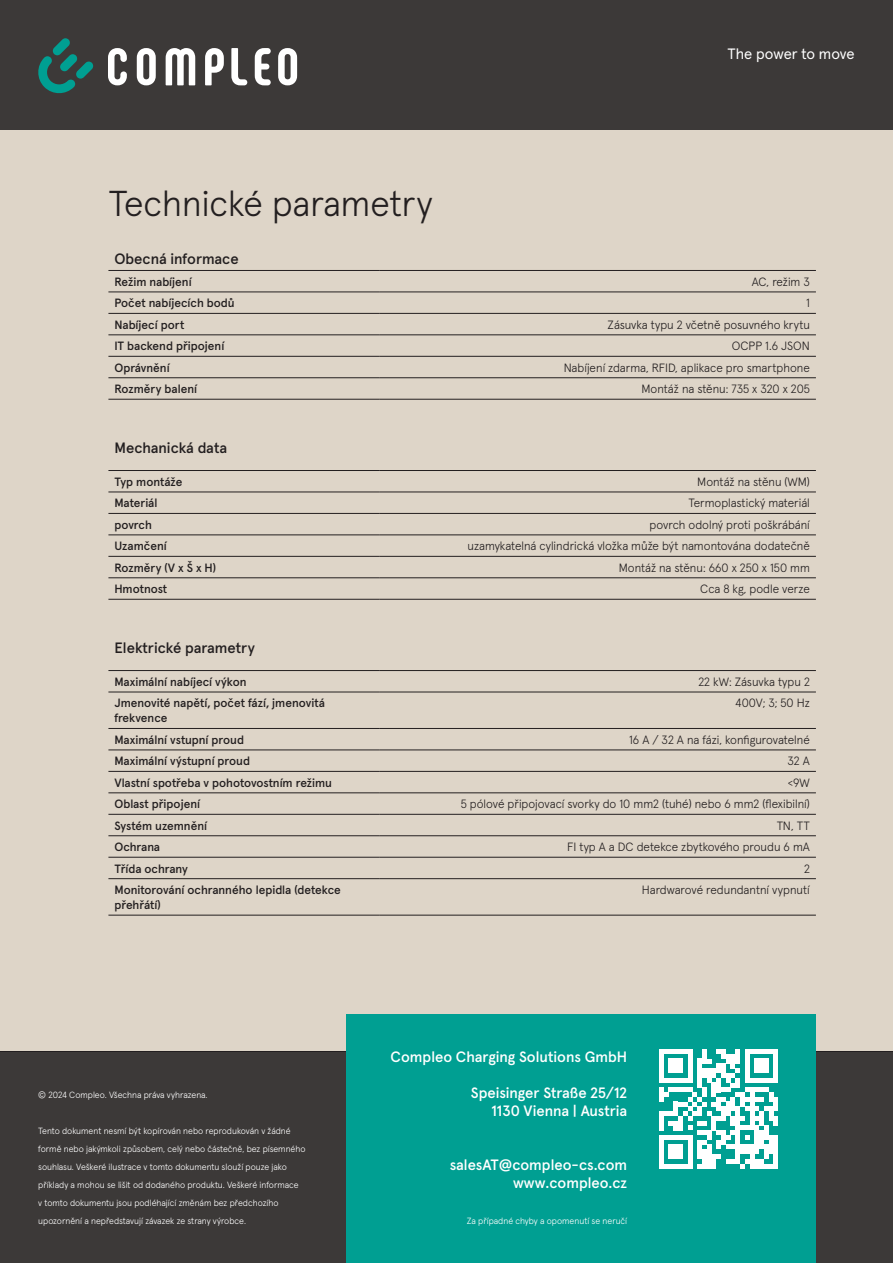
<style>
.page{position:relative;width:893px;height:1263px;background:#fff}
.page>*{position:absolute;margin:0;border:0;box-sizing:border-box;transform-origin:0 0}
.t1{font:300 36px "Apercu Pro";color:#231f20}
.t2{font:500 15px/18px "Apercu Pro";color:#fff;text-align:right}
.t3{font:500 15px "Apercu Pro";letter-spacing:-.005em;color:#231f20}
.t4{font:15px "Apercu Pro";letter-spacing:-.005em;color:#fff}
.t5{font:300 12px "Apercu Pro";color:#231f20}
.t6{font:500 12px/15px "Apercu Pro";color:#231f20}
.t7{font:300 9px/18px "Apercu Pro";color:#fff}
</style>
<div class="page">
<div style="left:0;top:130px;width:893px;height:922px;background:#ded5c8"></div>
<div style="left:0;top:0;width:893px;height:130px;background:#3c3938"></div>
<div style="left:0;top:1052px;width:893px;height:211px;background:#3c3938"></div>
<div style="left:347px;top:1014px;width:469px;height:249px;background:#009f92"></div>
<svg style="left:38px;top:38px;width:56px;height:55px"></svg>
<svg style="left:137px;top:48px;width:19px;height:37px"></svg>
<svg style="left:278px;top:48px;width:19px;height:37px"></svg>
<svg style="left:255px;top:48px;width:16px;height:37px"></svg>
<svg style="left:166px;top:48px;width:29px;height:37px"></svg>
<svg style="left:205px;top:48px;width:19px;height:37px"></svg>
<svg style="left:108px;top:48px;width:19px;height:37px"></svg>
<svg style="left:231px;top:48px;width:16px;height:37px"></svg>
<svg style="left:659px;top:1049px;width:119px;height:119px"></svg>
<div style="left:773px;top:1102px;width:5px;height:9px;background:#fff"></div>
<div style="left:773px;top:1116px;width:5px;height:9px;background:#fff"></div>
<div style="left:773px;top:1135px;width:5px;height:9px;background:#fff"></div>
<div style="left:773px;top:1144px;width:5px;height:15px;background:#fff"></div>
<div style="left:773px;top:1159px;width:5px;height:9px;background:#fff"></div>
<hr style="left:108px;top:270px;width:271px;height:1px;background:#231f20">
<hr style="left:379px;top:270px;width:437px;height:1px;background:#231f20">
<hr style="left:108px;top:292px;width:271px;height:1px;background:#231f20">
<hr style="left:379px;top:292px;width:437px;height:1px;background:#231f20">
<hr style="left:108px;top:313px;width:271px;height:1px;background:#231f20">
<hr style="left:379px;top:313px;width:437px;height:1px;background:#231f20">
<hr style="left:108px;top:335px;width:271px;height:1px;background:#231f20">
<hr style="left:379px;top:335px;width:437px;height:1px;background:#231f20">
<hr style="left:108px;top:356px;width:271px;height:1px;background:#231f20">
<hr style="left:379px;top:356px;width:437px;height:1px;background:#231f20">
<hr style="left:108px;top:377px;width:271px;height:1px;background:#231f20">
<hr style="left:379px;top:377px;width:437px;height:1px;background:#231f20">
<hr style="left:108px;top:399px;width:271px;height:1px;background:#231f20">
<hr style="left:379px;top:399px;width:437px;height:1px;background:#231f20">
<hr style="left:108px;top:470px;width:271px;height:1px;background:#231f20">
<hr style="left:379px;top:470px;width:437px;height:1px;background:#231f20">
<hr style="left:108px;top:492px;width:271px;height:1px;background:#231f20">
<hr style="left:379px;top:492px;width:437px;height:1px;background:#231f20">
<hr style="left:108px;top:513px;width:271px;height:1px;background:#231f20">
<hr style="left:379px;top:513px;width:437px;height:1px;background:#231f20">
<hr style="left:108px;top:535px;width:271px;height:1px;background:#231f20">
<hr style="left:379px;top:535px;width:437px;height:1px;background:#231f20">
<hr style="left:108px;top:556px;width:271px;height:1px;background:#231f20">
<hr style="left:379px;top:556px;width:437px;height:1px;background:#231f20">
<hr style="left:108px;top:577px;width:271px;height:1px;background:#231f20">
<hr style="left:379px;top:577px;width:437px;height:1px;background:#231f20">
<hr style="left:108px;top:599px;width:271px;height:1px;background:#231f20">
<hr style="left:379px;top:599px;width:437px;height:1px;background:#231f20">
<hr style="left:108px;top:670px;width:271px;height:1px;background:#231f20">
<hr style="left:379px;top:670px;width:437px;height:1px;background:#231f20">
<hr style="left:108px;top:692px;width:271px;height:1px;background:#231f20">
<hr style="left:379px;top:692px;width:437px;height:1px;background:#231f20">
<hr style="left:108px;top:728px;width:271px;height:1px;background:#231f20">
<hr style="left:379px;top:728px;width:437px;height:1px;background:#231f20">
<hr style="left:108px;top:750px;width:271px;height:1px;background:#231f20">
<hr style="left:379px;top:750px;width:437px;height:1px;background:#231f20">
<hr style="left:108px;top:771px;width:271px;height:1px;background:#231f20">
<hr style="left:379px;top:771px;width:437px;height:1px;background:#231f20">
<hr style="left:108px;top:792px;width:271px;height:1px;background:#231f20">
<hr style="left:379px;top:792px;width:437px;height:1px;background:#231f20">
<hr style="left:108px;top:814px;width:271px;height:1px;background:#231f20">
<hr style="left:379px;top:814px;width:437px;height:1px;background:#231f20">
<hr style="left:108px;top:835px;width:271px;height:1px;background:#231f20">
<hr style="left:379px;top:835px;width:437px;height:1px;background:#231f20">
<hr style="left:108px;top:857px;width:271px;height:1px;background:#231f20">
<hr style="left:379px;top:857px;width:437px;height:1px;background:#231f20">
<hr style="left:108px;top:878px;width:271px;height:1px;background:#231f20">
<hr style="left:379px;top:878px;width:437px;height:1px;background:#231f20">
<hr style="left:108px;top:915px;width:271px;height:1px;background:#231f20">
<hr style="left:379px;top:915px;width:437px;height:1px;background:#231f20">
<p class="t4" style="left:727px;top:42px;width:129px">The power to move</p>
<h1 class="t1" style="left:108px;top:176px;width:326px">Technické parametry</h1>
<p class="t3" style="left:114px;top:248px;width:126px">Obecná informace</p>
<p class="t6" style="left:114px;top:273px;width:79px">Režim nabíjení</p>
<p class="t5" style="left:752px;top:273px;width:60px">AC, režim 3</p>
<p class="t6" style="left:114px;top:295px;width:122px">Počet nabíjecích bodů</p>
<p class="t5" style="left:806px;top:294px;width:5px">1</p>
<p class="t6" style="left:114px;top:316px;width:71px">Nabíjecí port</p>
<p class="t5" style="left:608px;top:315px;width:204px">Zásuvka typu 2 včetně posuvného krytu</p>
<p class="t6" style="left:114px;top:338px;width:111px">IT backend připojení</p>
<p class="t5" style="left:732px;top:337px;width:80px">OCPP 1.6 JSON</p>
<p class="t6" style="left:114px;top:359px;width:57px">Oprávnění</p>
<p class="t5" style="left:564px;top:358px;width:248px">Nabíjení zdarma, RFID, aplikace pro smartphone</p>
<p class="t6" style="left:114px;top:381px;width:84px">Rozměry balení</p>
<p class="t5" style="left:641px;top:380px;width:170px">Montáž na stěnu: 735 x 320 x 205</p>
<p class="t3" style="left:114px;top:436px;width:114px">Mechanická data</p>
<p class="t6" style="left:114px;top:473px;width:69px">Typ montáže</p>
<p class="t5" style="left:697px;top:473px;width:114px">Montáž na stěnu (WM)</p>
<p class="t6" style="left:114px;top:495px;width:45px">Materiál</p>
<p class="t5" style="left:688px;top:494px;width:123px">Termoplastický materiál</p>
<p class="t6" style="left:114px;top:516px;width:39px">povrch</p>
<p class="t5" style="left:650px;top:515px;width:162px">povrch odolný proti poškrábání</p>
<p class="t6" style="left:114px;top:538px;width:54px">Uzamčení</p>
<p class="t5" style="left:468px;top:537px;width:344px">uzamykatelná cylindrická vložka může být namontována dodatečně</p>
<p class="t6" style="left:114px;top:559px;width:103px">Rozměry (V x Š x H)</p>
<p class="t5" style="left:619px;top:558px;width:193px">Montáž na stěnu: 660 x 250 x 150 mm</p>
<p class="t6" style="left:114px;top:581px;width:54px">Hmotnost</p>
<p class="t5" style="left:700px;top:580px;width:111px">Cca 8 kg, podle verze</p>
<p class="t3" style="left:114px;top:636px;width:142px">Elektrické parametry</p>
<p class="t6" style="left:114px;top:673px;width:134px">Maximální nabíjecí výkon</p>
<p class="t5" style="left:698px;top:673px;width:113px">22 kW: Zásuvka typu 2</p>
<p class="t6" style="left:114px;top:695px;width:212px">Jmenovité napětí, počet fází, jmenovitá frekvence</p>
<p class="t5" style="left:735px;top:694px;width:76px">400V; 3; 50 Hz</p>
<p class="t6" style="left:114px;top:731px;width:131px">Maximální vstupní proud</p>
<p class="t5" style="left:629px;top:730px;width:182px">16 A / 32 A na fázi, konfigurovatelné</p>
<p class="t6" style="left:114px;top:753px;width:137px">Maximální výstupní proud</p>
<p class="t5" style="left:787px;top:752px;width:24px">32 A</p>
<p class="t6" style="left:114px;top:774px;width:219px">Vlastní spotřeba v pohotovostním režimu</p>
<p class="t5" style="left:788px;top:773px;width:24px">&lt;9W</p>
<p class="t6" style="left:114px;top:796px;width:87px">Oblast připojení</p>
<p class="t5" style="left:461px;top:795px;width:351px">5 pólové připojovací svorky do 10 mm2 (tuhé) nebo 6 mm2 (flexibilní)</p>
<p class="t6" style="left:114px;top:817px;width:94px">Systém uzemnění</p>
<p class="t5" style="left:777px;top:816px;width:35px">TN, TT</p>
<p class="t6" style="left:114px;top:839px;width:47px">Ochrana</p>
<p class="t5" style="left:567px;top:838px;width:244px">FI typ A a DC detekce zbytkového proudu 6 mA</p>
<p class="t6" style="left:114px;top:860px;width:75px">Třída ochrany</p>
<p class="t5" style="left:804px;top:859px;width:7px">2</p>
<p class="t6" style="left:114px;top:881px;width:228px">Monitorování ochranného lepidla (detekce přehřátí)</p>
<p class="t5" style="left:642px;top:881px;width:169px">Hardwarové redundantní vypnutí</p>
<p class="t7" style="left:38px;top:1085px;width:171px">© 2024 Compleo. Všechna práva vyhrazena.</p>
<p class="t7" style="left:38px;top:1121px;width:269px">Tento dokument nesmí být kopírován nebo reprodukován v žádné formě nebo jakýmkoli způsobem, celý nebo částečně, bez písemného souhlasu. Veškeré ilustrace v tomto dokumentu slouží pouze jako příklady a mohou se lišit od dodaného produktu. Veškeré informace<br>v tomto dokumentu jsou podléhající změnám bez předchozího upozornění a nepředstavují závazek ze strany výrobce.</p>
<p class="t2" style="left:391px;top:1047px;width:238px">Compleo Charging Solutions GmbH</p>
<p class="t2" style="left:471px;top:1083px;width:158px">Speisinger Straße 25/12<br>1130 Vienna | Austria</p>
<p class="t2" style="left:450px;top:1155px;width:179px">salesAT@compleo-cs.com www.compleo.cz</p>
<p class="t7" style="left:467px;top:1211px;width:162px">Za případné chyby a opomenutí se neručí</p>
</div>
